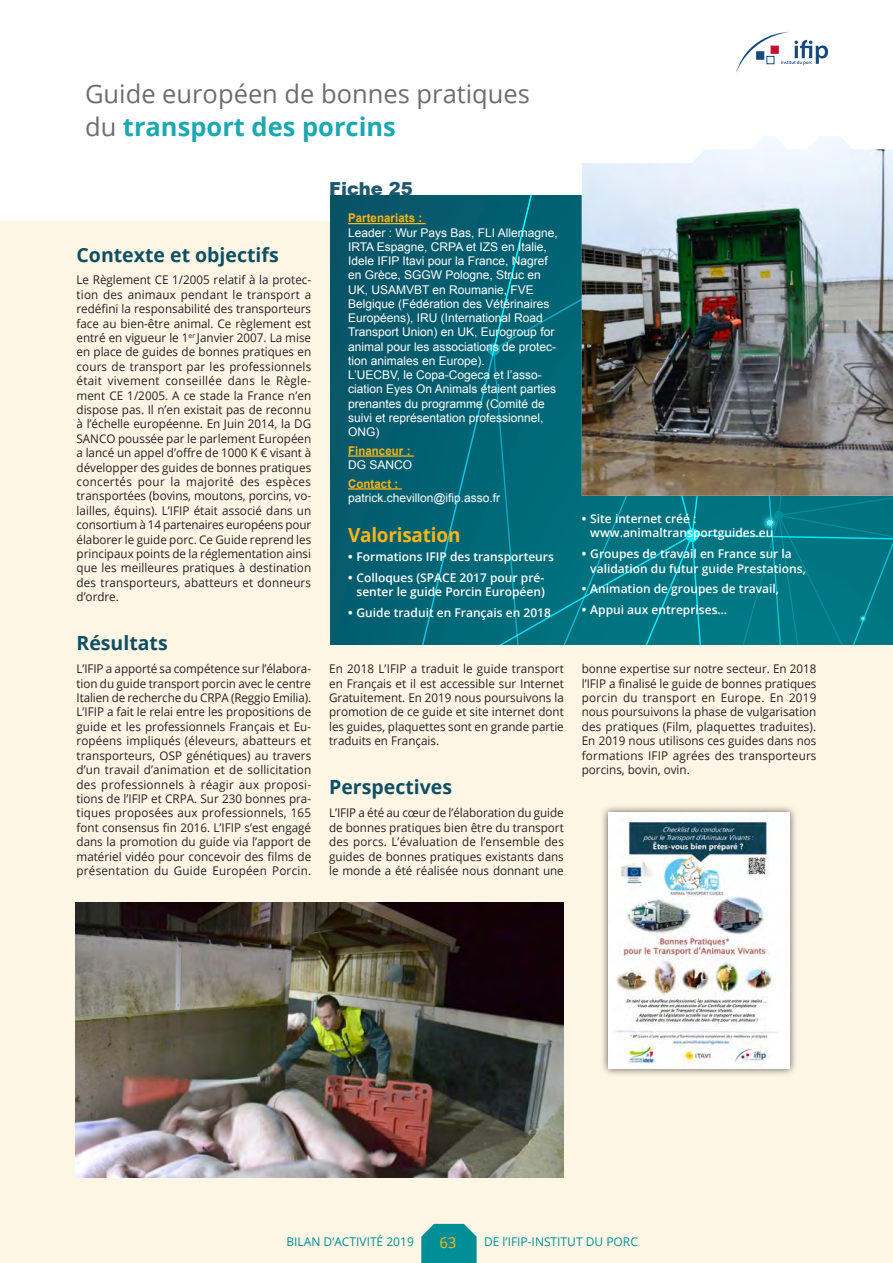
<style>
.page{position:relative;width:893px;height:1263px;background:#fff}
.page>*{position:absolute;margin:0;border:0;box-sizing:border-box;transform-origin:0 0}
.t1{font:25.5px/33px "Open Sans";color:#6c6d70}
.t2{font:700 19.5px "Open Sans";color:#0e4f63}
.t3{font:700 19.5px "Open Sans";letter-spacing:-.01em;color:#fcb615}
.t4{font:900 18px "Arial";color:#1e596e}
.t5{font:15px "Open Sans";color:#fcb615}
.t6{font:12px/14.4px "Open Sans";color:#231f20;text-align:justify}
.t7{font:12px/14.2px "Arial";color:#fff}
.t8{font:600 12px/14.4px "Open Sans";color:#fff}
.t9{font:12px "Open Sans";color:#008f97}
.t10{font:700 12px "Arial";letter-spacing:.01em;color:#fcb615;scale:.95 1}
.s1{font-weight:700;color:#1ca8b0}
.s2{font-weight:700}
</style>
<div class="page">
<div style="left:0;top:222px;width:893px;height:1041px;background:#fef6e5"></div>
<div style="left:330px;top:196px;width:562px;height:448px;background:#075a6c"></div>
<svg style="left:405px;top:196px;width:188px;height:448px;fill:#006574"></svg>
<div style="left:593px;top:496px;width:299px;height:148px;background:#007582"></div>
<svg style="left:754px;top:506px;width:31px;height:32px"></svg>
<svg style="left:855px;top:610px;width:15px;height:16px"></svg>
<img style="left:76px;top:903px;width:487px;height:275px">
<div style="left:600px;top:804px;width:198px;height:273px;background:#231f20;opacity:.75"></div>
<img style="left:608px;top:812px;width:182px;height:257px">
<hr style="left:348px;top:223px;width:78px;height:1px;background:#fcb615">
<hr style="left:348px;top:455px;width:66px;height:2px;background:#fcb615">
<hr style="left:348px;top:488px;width:54px;height:2px;background:#fcb615">
<img style="left:582px;top:136px;width:311px;height:360px">
<svg style="left:421px;top:1224px;width:56px;height:39px;background:#15979d"></svg>
<svg style="left:736px;top:32px;width:92px;height:41px"></svg>
<h1 class="t1" style="left:85px;top:77px;width:446px">Guide européen de bonnes pratiques du <span class="s1">transport des porcins</span></h1>
<h3 class="t4" style="left:329px;top:176px;width:85px">Fiche 25</h3>
<p class="t10" style="left:348px;top:210px;width:80px">Partenariats :</p>
<p class="t7" style="left:348px;top:225px;width:211px">Leader : Wur Pays Bas, FLI Allemagne, IRTA Espagne, CRPA et IZS en Italie, Idele IFIP Itavi pour la France, Nagref en Grèce, SGGW Pologne, Struc en UK, USAMVBT en Roumanie, FVE Belgique (Fédération des Vétérinaires Européens), IRU (International Road Transport Union) en UK, Eurogroup for animal pour les associations de protec&shy;tion animales en Europe).<br>L’UECBV, le Copa-Cogeca et l’asso&shy;ciation Eyes On Animals étaient parties prenantes du programme (Comité de suivi et représentation professionnel, ONG)</p>
<p class="t10" style="left:348px;top:443px;width:67px">Financeur :</p>
<p class="t7" style="left:348px;top:458px;width:66px">DG SANCO</p>
<p class="t10" style="left:348px;top:475px;width:54px">Contact :</p>
<p class="t7" style="left:348px;top:491px;width:154px">patrick.chevillon@ifip.asso.fr</p>
<h2 class="t3" style="left:348px;top:521px;width:114px">Valorisation</h2>
<p class="t8" style="left:348px;top:549px;width:207px"><span class="s2">•</span> Formations IFIP des transporteurs</p>
<p class="t8" style="left:348px;top:570px;width:198px;text-align:right"><span class="s2">•</span> Colloques (SPACE 2017 pour pré&shy;senter le guide Porcin Européen)</p>
<p class="t8" style="left:348px;top:605px;width:204px"><span class="s2">•</span> Guide traduit en Français en 2018</p>
<h2 class="t2" style="left:77px;top:241px;width:204px">Contexte et objectifs</h2>
<p class="t6" style="left:77px;top:273px;width:236px">Le Règlement CE 1/2005 relatif à la protec&shy;tion des animaux pendant le transport a redéfini la responsabilité des transporteurs face au bien-être animal. Ce règlement est entré en vigueur le 1<sup>er</sup> Janvier 2007. La mise en place de guides de bonnes pratiques en cours de transport par les professionnels était vivement conseillée dans le Règle&shy;ment CE 1/2005. A ce stade la France n’en dispose pas. Il n’en existait pas de reconnu à l’échelle européenne. En Juin 2014, la DG SANCO poussée par le parlement Européen a lancé un appel d’offre de 1000 K € visant à développer des guides de bonnes pratiques concertés pour la majorité des espèces transportées (bovins, moutons, porcins, vo&shy;lailles, équins). L’IFIP était associé dans un consortium à 14 partenaires européens pour élaborer le guide porc. Ce Guide reprend les principaux points de la réglementation ainsi que les meilleures pratiques à destination des transporteurs, abatteurs et donneurs d’ordre.</p>
<h2 class="t2" style="left:77px;top:630px;width:93px">Résultats</h2>
<p class="t6" style="left:77px;top:661px;width:236px">L’IFIP a apporté sa compétence sur l’élabora&shy;tion du guide transport porcin avec le centre Italien de recherche du CRPA (Reggio Emilia).<br>L’IFIP a fait le relai entre les propositions de guide et les professionnels Français et Eu&shy;ropéens impliqués (éleveurs, abatteurs et transporteurs, OSP génétiques) au travers d’un travail d’animation et de sollicitation des professionnels à réagir aux proposi&shy;tions de l’IFIP et CRPA. Sur 230 bonnes pra&shy;tiques proposées aux professionnels, 165 font consensus fin 2016. L’IFIP s’est engagé dans la promotion du guide via l’apport de matériel vidéo pour concevoir des films de présentation du Guide Européen Porcin.</p>
<p class="t6" style="left:329px;top:661px;width:236px">En 2018 L’IFIP a traduit le guide transport en Français et il est accessible sur Internet Gratuitement. En 2019 nous poursuivons la promotion de ce guide et site internet dont les guides, plaquettes sont en grande partie traduits en Français.</p>
<h2 class="t2" style="left:329px;top:774px;width:124px">Perspectives</h2>
<p class="t6" style="left:329px;top:805px;width:236px">L’IFIP a été au cœur de l’élaboration du guide de bonnes pratiques bien être du transport des porcs. L’évaluation de l’ensemble des guides de bonnes pratiques existants dans le monde a été réalisée nous donnant une</p>
<p class="t8" style="left:590px;top:511px;width:185px;text-indent:-9px"><span class="s2">•</span> Site internet créé : www.animaltransportguides.eu</p>
<p class="t8" style="left:590px;top:546px;width:217px;text-indent:-9px"><span class="s2">•</span> Groupes de travail en France sur la validation du futur guide Prestations,</p>
<p class="t8" style="left:582px;top:581px;width:199px"><span class="s2">•</span> Animation de groupes de travail,</p>
<p class="t8" style="left:582px;top:602px;width:147px"><span class="s2">•</span> Appui aux entreprises…</p>
<p class="t6" style="left:582px;top:661px;width:236px">bonne expertise sur notre secteur. En 2018 l’IFIP a finalisé le guide de bonnes pratiques porcin du transport en Europe. En 2019 nous poursuivons la phase de vulgarisation des pratiques (Film, plaquettes traduites).<br>En 2019 nous utilisons ces guides dans nos formations IFIP agrées des transporteurs porcins, bovin, ovin.</p>
<p class="t9" style="left:286px;top:1233px;width:129px">BILAN D’ACTIVITÉ 2019</p>
<p class="t5" style="left:439px;top:1232px;width:19px">63</p>
<p class="t9" style="left:484px;top:1233px;width:155px">DE l’IFIP-INSTITUT DU PORC</p>
</div>
